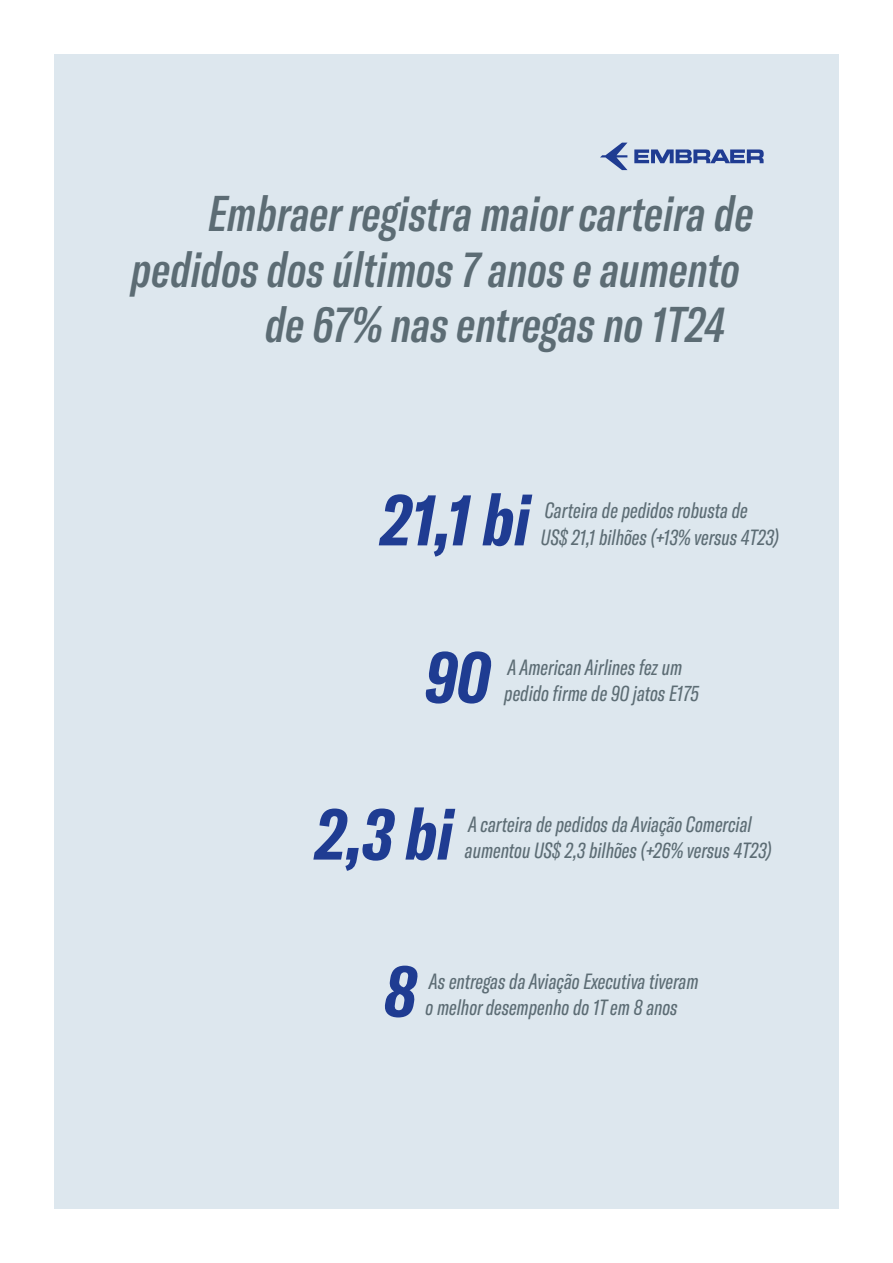
<style>
.page{position:relative;width:893px;height:1263px;background:#fff}
.page>*{position:absolute;margin:0;border:0;box-sizing:border-box;transform-origin:0 0}
.t1{font:italic 700 extra-condensed 71.85px "GT America";color:#1f3c92}
.t2{font:italic 500 extra-condensed 49.5px "GT America";color:#5c6c74}
.t3{font:italic extra-condensed 21.75px/26.1px "GT America";color:#5c6c74}
</style>
<div class="page">
<div style="left:54px;top:54px;width:785px;height:1155px;background:#dde7ee"></div>
<svg style="left:600px;top:143px;width:27px;height:27px"></svg>
<svg style="left:634px;top:149px;width:130px;height:14px"></svg>
<h2 class="t2" style="left:208px;top:184px;width:547px">Embraer registra maior carteira de</h2>
<h2 class="t2" style="left:131px;top:240px;width:610px">pedidos dos últimos 7 anos e aumento</h2>
<h2 class="t2" style="left:265px;top:295px;width:461px">de 67% nas entregas no 1T24</h2>
<h1 class="t1" style="left:381px;top:477px;width:151px">21,1 bi</h1>
<p class="t3" style="left:541px;top:498px;width:240px">Carteira de pedidos robusta de<br>US$ 21,1 bilhões (+13% versus 4T23)</p>
<h1 class="t1" style="left:425px;top:634px;width:66px">90</h1>
<p class="t3" style="left:504px;top:655px;width:196px">A American Airlines fez um pedido firme de 90 jatos E175</p>
<h1 class="t1" style="left:315px;top:791px;width:139px">2,3 bi</h1>
<p class="t3" style="left:465px;top:812px;width:308px">A carteira de pedidos da Aviação Comercial aumentou US$ 2,3 bilhões (+26% versus 4T23)</p>
<h1 class="t1" style="left:385px;top:948px;width:33px">8</h1>
<p class="t3" style="left:426px;top:968px;width:274px">As entregas da Aviação Executiva tiveram o melhor desempenho do 1T em 8 anos</p>
</div>
